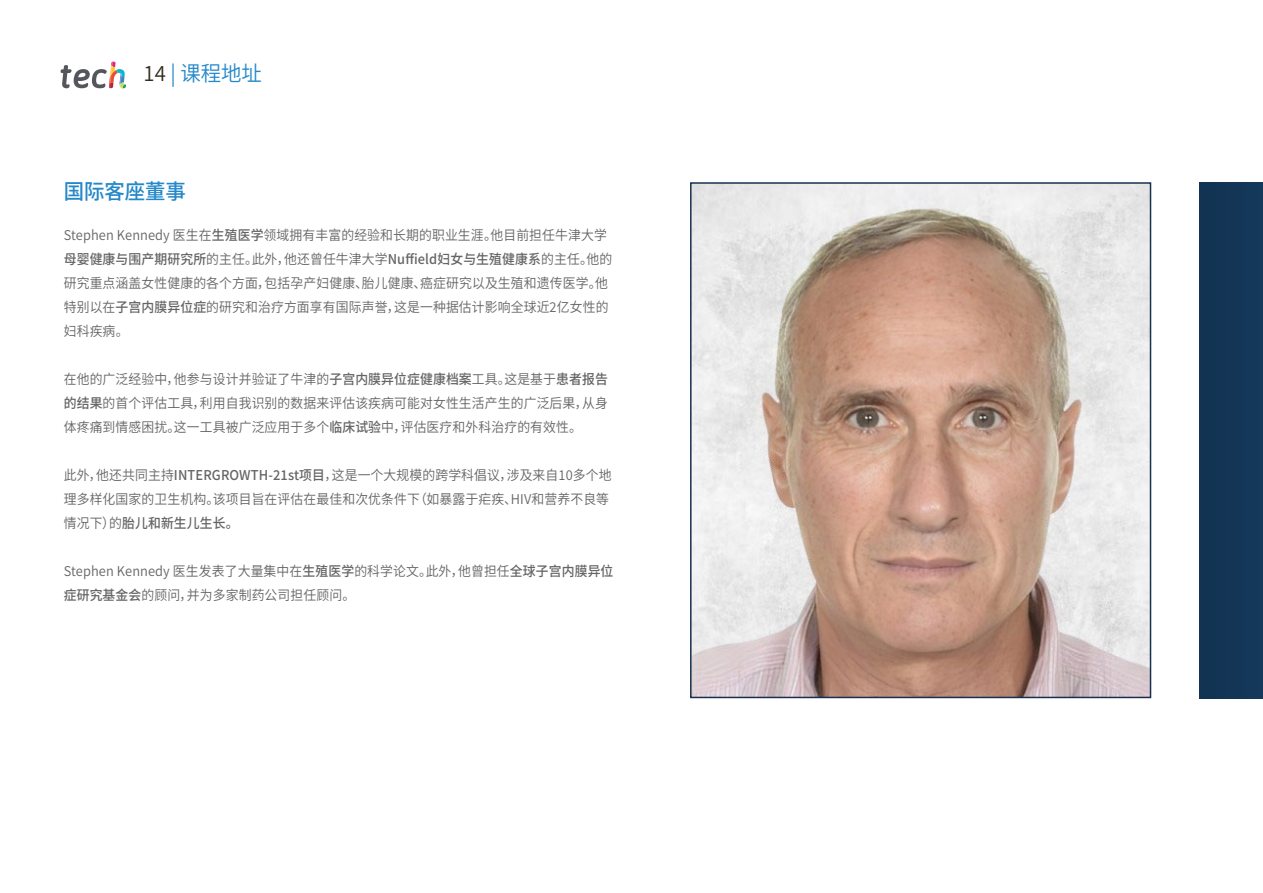
<style>
.page{position:relative;width:1263px;height:893px;background:#fff}
.page>*{position:absolute;margin:0;border:0;box-sizing:border-box;transform-origin:0 0}
.t1{font:21px "Source Han Sans CN";color:#2488c9}
.t2{font:500 21px "Source Han Sans CN";color:#2488c9}
.t3{font:13.5px/24px "Source Han Sans CN";letter-spacing:.01em;color:#656565;scale:.95 1}
.s1{color:#312e20}
.s2{font-weight:500}
</style>
<div class="page">
<div style="left:1199px;top:182px;width:64px;height:516px;background:#133556"></div>
<svg style="left:61px;top:62px;width:65px;height:27px"></svg>
<img style="left:693px;top:185px;width:455px;height:510px">
<div style="left:690px;top:182px;width:461px;height:516px;border:2px solid #17304f"></div>
<h1 class="t1" style="left:144px;top:61px;width:120px"><span class="s1">14</span> | 课程地址</h1>
<h1 class="t2" style="left:64px;top:179px;width:124px">国际客座董事</h1>
<p class="t3" style="left:64px;top:224px;width:579px">Stephen Kennedy 医生在<span class="s2">生殖医学</span>领域拥有丰富的经验和长期的职业生涯。他目前担任牛津大学<span class="s2">母婴健康与围产期研究所</span>的主任。此外，他还曾任牛津大学<span class="s2">Nuffield妇女与生殖健康系</span>的主任。他的研究重点涵盖女性健康的各个方面，包括孕产妇健康、胎儿健康、癌症研究以及生殖和遗传医学。他特别以在<span class="s2">子宫内膜异位症</span>的研究和治疗方面享有国际声誉，这是一种据估计影响全球近2亿女性的妇科疾病。</p>
<p class="t3" style="left:64px;top:368px;width:574px;text-align:justify">在他的广泛经验中，他参与设计并验证了牛津的<span class="s2">子宫内膜异位症健康档案</span>工具。这是基于<span class="s2">患者报告的结果</span>的首个评估工具，利用自我识别的数据来评估该疾病可能对女性生活产生的广泛后果，从身体疼痛到情感困扰。这一工具被广泛应用于多个<span class="s2">临床试验</span>中，评估医疗和外科治疗的有效性。</p>
<p class="t3" style="left:64px;top:464px;width:578px">此外，他还共同主持<span class="s2">INTERGROWTH-21st项目</span>，这是一个大规模的跨学科倡议，涉及来自10多个地理多样化国家的卫生机构。该项目旨在评估在最佳和次优条件下（如暴露于疟疾、HIV和营养不良等情况下）的<span class="s2">胎儿和新生儿生长。</span></p>
<p class="t3" style="left:64px;top:560px;width:580px">Stephen Kennedy 医生发表了大量集中在<span class="s2">生殖医学</span>的科学论文。此外，他曾担任<span class="s2">全球子宫内膜异位症研究基金会</span>的顾问，并为多家制药公司担任顾问。</p>
</div>
